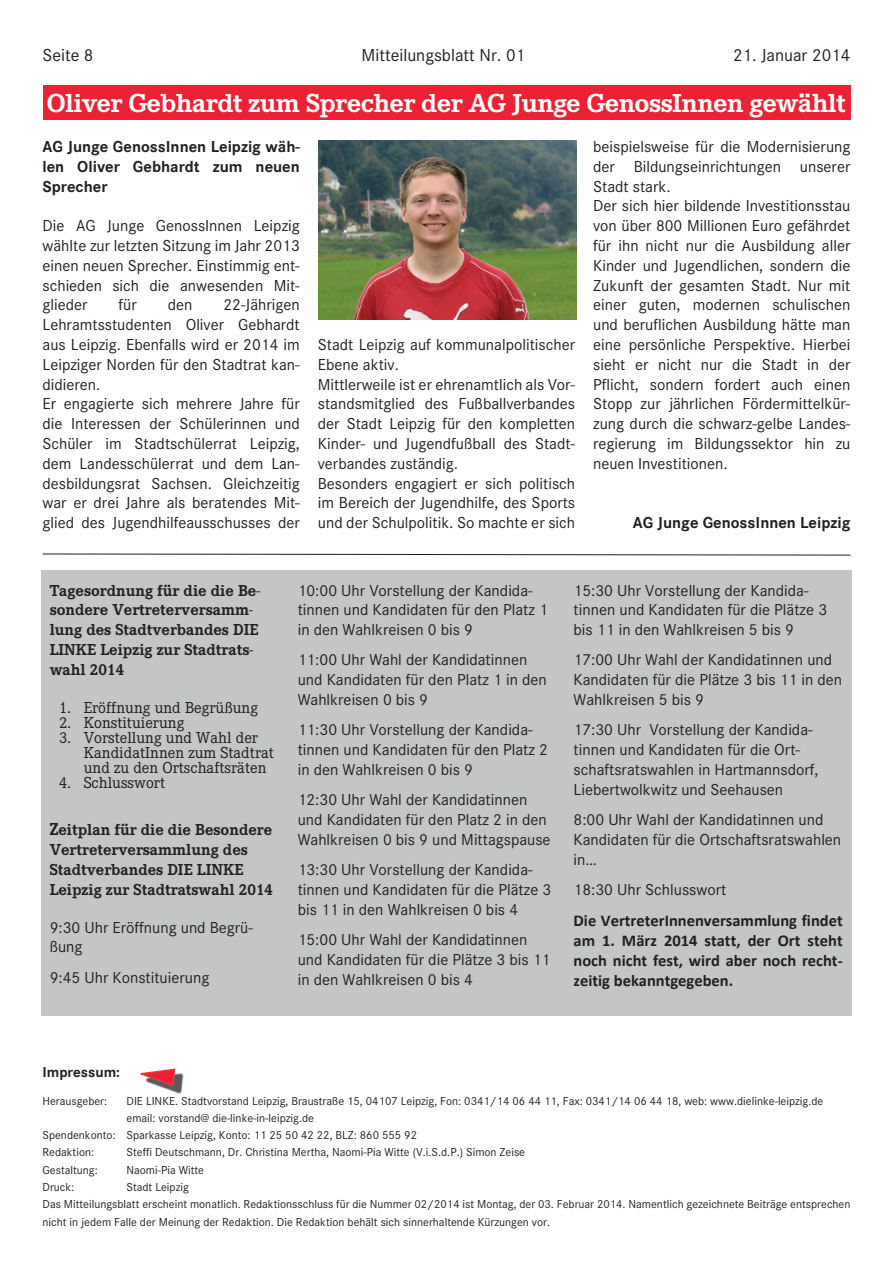
<style>
.page{position:relative;width:893px;height:1263px;background:#fff}
.page>*{position:absolute;margin:0;border:0;box-sizing:border-box;transform-origin:0 0}
.t1{font:700 27px "Corporate E";letter-spacing:-.02em;color:#fff;scale:1.05 1}
.t2{font:18px "Corporate S";color:#231f20}
.t3{font:16.5px/19.8px "Corporate S";color:#231f20}
.t4{font:700 16.5px/19.8px "Corporate E";color:#231f20}
.t5{font:16.5px/15px "Corporate E";color:#231f20}
.t6{font:700 16.5px/20.1px "Calibri";color:#231f20;text-align:justify}
.t7{font:700 16.5px/19.8px "Corporate S";color:#231f20;text-align:justify}
.t8{font:700 15px "Corporate S";color:#231f20}
.t9{font:12px/17.2px "Corporate S";color:#231f20}
.s1{font-size:18px}
</style>
<div class="page">
<div style="left:43px;top:85px;width:807px;height:34px;background:#ed2135"></div>
<img style="left:160px;top:1073px;width:24px;height:21px">
<svg style="left:140px;top:1068px;width:36px;height:19px"></svg>
<svg style="left:42px;top:553px;width:809px;height:3px"></svg>
<div style="left:41px;top:570px;width:810px;height:446px;background:#c4c5c7"></div>
<img style="left:318px;top:141px;width:258px;height:179px">
<p class="t2" style="left:43px;top:44px;width:53px">Seite 8</p>
<p class="t2" style="left:361px;top:44px;width:165px">Mitteilungsblatt Nr. 01</p>
<p class="t2" style="left:733px;top:44px;width:119px">21. Januar 2014</p>
<h1 class="t1" style="left:47px;top:94px;width:763px">Oliver Gebhardt zum Sprecher der AG Junge GenossInnen gewählt</h1>
<p class="t7" style="left:43px;top:138px;width:259px">AG Junge GenossInnen Leipzig wäh&shy;len Oliver Gebhardt zum neuen Sprecher</p>
<p class="t3" style="left:43px;top:216px;width:259px;text-align:justify">Die AG Junge GenossInnen Leipzig wählte zur letzten Sitzung im Jahr 2013 einen neuen Sprecher. Einstimmig ent&shy;schieden sich die anwesenden Mit&shy;glieder</p>
<p class="t3" style="left:119px;top:295px;width:20px">für</p>
<p class="t3" style="left:168px;top:295px;width:26px">den</p>
<p class="t3" style="left:43px;top:295px;width:259px;text-indent:181px">22-Jährigen Lehramtsstudenten Oliver Gebhardt aus Leipzig. Ebenfalls wird er 2014 im Leipziger Norden für den Stadtrat kan&shy;didieren.<br>Er engagierte sich mehrere Jahre für die Interessen der Schülerinnen und Schüler im Stadtschülerrat Leipzig, dem Landesschülerrat und dem Lan&shy;desbildungsrat Sachsen. Gleichzeitig war er drei Jahre als beratendes Mit&shy;glied des Jugendhilfeausschusses der</p>
<p class="t3" style="left:318px;top:335px;width:259px">Stadt Leipzig auf kommunalpolitischer Ebene aktiv.<br>Mittlerweile ist er ehrenamtlich als Vor&shy;standsmitglied des Fußballverbandes der Stadt Leipzig für den kompletten Kinder- und Jugendfußball des Stadt&shy;verbandes zuständig.<br>Besonders engagiert er sich politisch im Bereich der Jugendhilfe, des Sports und der Schulpolitik. So machte er sich</p>
<p class="t3" style="left:593px;top:137px;width:259px">beispielsweise für die Modernisierung der Bildungseinrichtungen unserer Stadt stark.<br>Der sich hier bildende Investitionsstau von über 800 Millionen Euro gefährdet für ihn nicht nur die Ausbildung aller Kinder und Jugendlichen, sondern die Zukunft der gesamten Stadt. Nur mit einer guten, modernen schulischen und beruflichen Ausbildung hätte man eine persönliche Perspektive. Hierbei sieht er nicht nur die Stadt in der Pflicht, sondern fordert auch einen Stopp zur jährlichen Fördermittelkür&shy;zung durch die schwarz-gelbe Landes&shy;regierung im Bildungssektor hin zu neuen Investitionen.</p>
<p class="t7" style="left:633px;top:514px;width:219px">AG Junge GenossInnen Leipzig</p>
<p class="t4" style="left:50px;top:582px;width:212px">Tagesordnung für die die Be&shy;sondere Vertreterversamm&shy;lung des Stadtverbandes DIE<br>LINKE Leipzig zur Stadtrats&shy;wahl 2014</p>
<p class="t5" style="left:59px;top:701px;width:200px">1. Eröffnung und Begrüßung</p>
<p class="t5" style="left:59px;top:716px;width:127px">2. Konstituierung</p>
<p class="t5" style="left:84px;top:731px;width:192px;text-indent:-24px">3. Vorstellung und Wahl der<br>KandidatInnen zum Stadtrat und zu den Ortschaftsräten</p>
<p class="t5" style="left:59px;top:776px;width:107px">4. Schlusswort</p>
<p class="t4" style="left:50px;top:821px;width:225px"><span class="s1">Z</span>eitplan für die die Besondere<br>Vertreterversammlung des<br>Stadtverbandes DIE LINKE<br>Leipzig zur Stadtratswahl 2014</p>
<p class="t3" style="left:50px;top:917px;width:204px">9:30 Uhr Eröffnung und Begrü&shy;ßung</p>
<p class="t3" style="left:50px;top:967px;width:161px">9:45 Uhr Konstituierung</p>
<p class="t3" style="left:298px;top:580px;width:252px">10:00 Uhr Vorstellung der Kandida&shy;tinnen und Kandidaten für den Platz 1 in den Wahlkreisen 0 bis 9</p>
<p class="t3" style="left:298px;top:650px;width:251px">11:00 Uhr Wahl der Kandidatinnen und Kandidaten für den Platz 1 in den<br>Wahlkreisen 0 bis 9</p>
<p class="t3" style="left:298px;top:720px;width:252px">11:30 Uhr Vorstellung der Kandida&shy;tinnen und Kandidaten für den Platz 2 in den Wahlkreisen 0 bis 9</p>
<p class="t3" style="left:298px;top:790px;width:254px">12:30 Uhr Wahl der Kandidatinnen und Kandidaten für den Platz 2 in den<br>Wahlkreisen 0 bis 9 und Mittagspause</p>
<p class="t3" style="left:298px;top:860px;width:255px">13:30 Uhr Vorstellung der Kandida&shy;tinnen und Kandidaten für die Plätze 3 bis 11 in den Wahlkreisen 0 bis 4</p>
<p class="t3" style="left:298px;top:930px;width:254px">15:00 Uhr Wahl der Kandidatinnen und Kandidaten für die Plätze 3 bis 11 in den Wahlkreisen 0 bis 4</p>
<p class="t3" style="left:574px;top:580px;width:255px">15:30 Uhr Vorstellung der Kandida&shy;tinnen und Kandidaten für die Plätze 3 bis 11 in den Wahlkreisen 5 bis 9</p>
<p class="t3" style="left:574px;top:650px;width:270px">17:00 Uhr Wahl der Kandidatinnen und<br>Kandidaten für die Plätze 3 bis 11 in den<br>Wahlkreisen 5 bis 9</p>
<p class="t3" style="left:574px;top:720px;width:246px">17:30 Uhr Vorstellung der Kandida&shy;tinnen und Kandidaten für die Ort&shy;schaftsratswahlen in Hartmannsdorf, Liebertwolkwitz und Seehausen</p>
<p class="t3" style="left:574px;top:810px;width:269px">8:00 Uhr Wahl der Kandidatinnen und<br>Kandidaten für die Ortschaftsratswahlen in…</p>
<p class="t3" style="left:574px;top:879px;width:154px">18:30 Uhr Schlusswort</p>
<p class="t6" style="left:574px;top:911px;width:271px">Die VertreterInnenversammlung findet am 1. März 2014 statt, der Ort steht noch nicht fest, wird aber noch recht&shy;zeitig bekanntgegeben.</p>
<p class="t8" style="left:43px;top:1067px;width:79px">Impressum:</p>
<p class="t9" style="left:43px;top:1092px;width:66px">Herausgeber:</p>
<p class="t9" style="left:127px;top:1092px;width:698px">DIE LINKE. Stadtvorstand Leipzig, Braustraße 15, 04107 Leipzig, Fon: 0341/14 06 44 11, Fax: 0341/14 06 44 18, web: www.dielinke-leipzig.de</p>
<p class="t9" style="left:127px;top:1109px;width:189px">email: vorstand@ die-linke-in-leipzig.de</p>
<p class="t9" style="left:43px;top:1126px;width:376px">Spendenkonto: Sparkasse Leipzig, Konto: 11 25 50 42 22, BLZ: 860 555 92</p>
<p class="t9" style="left:43px;top:1144px;width:53px">Redaktion:</p>
<p class="t9" style="left:127px;top:1144px;width:400px">Steffi Deutschmann, Dr. Christina Mertha, Naomi-Pia Witte (V.i.S.d.P.) Simon Zeise</p>
<p class="t9" style="left:43px;top:1161px;width:57px">Gestaltung:</p>
<p class="t9" style="left:127px;top:1161px;width:79px">Naomi-Pia Witte</p>
<p class="t9" style="left:43px;top:1178px;width:33px">Druck:</p>
<p class="t9" style="left:43px;top:1178px;width:809px;text-indent:84px">Stadt Leipzig<br>Das Mitteilungsblatt erscheint monatlich. Redaktionsschluss für die Nummer 02/2014 ist Montag, der 03. Februar 2014. Namentlich gezeichnete Beiträge entsprechen nicht in jedem Falle der Meinung der Redaktion. Die Redaktion behält sich sinnerhaltende Kürzungen vor.</p>
</div>
